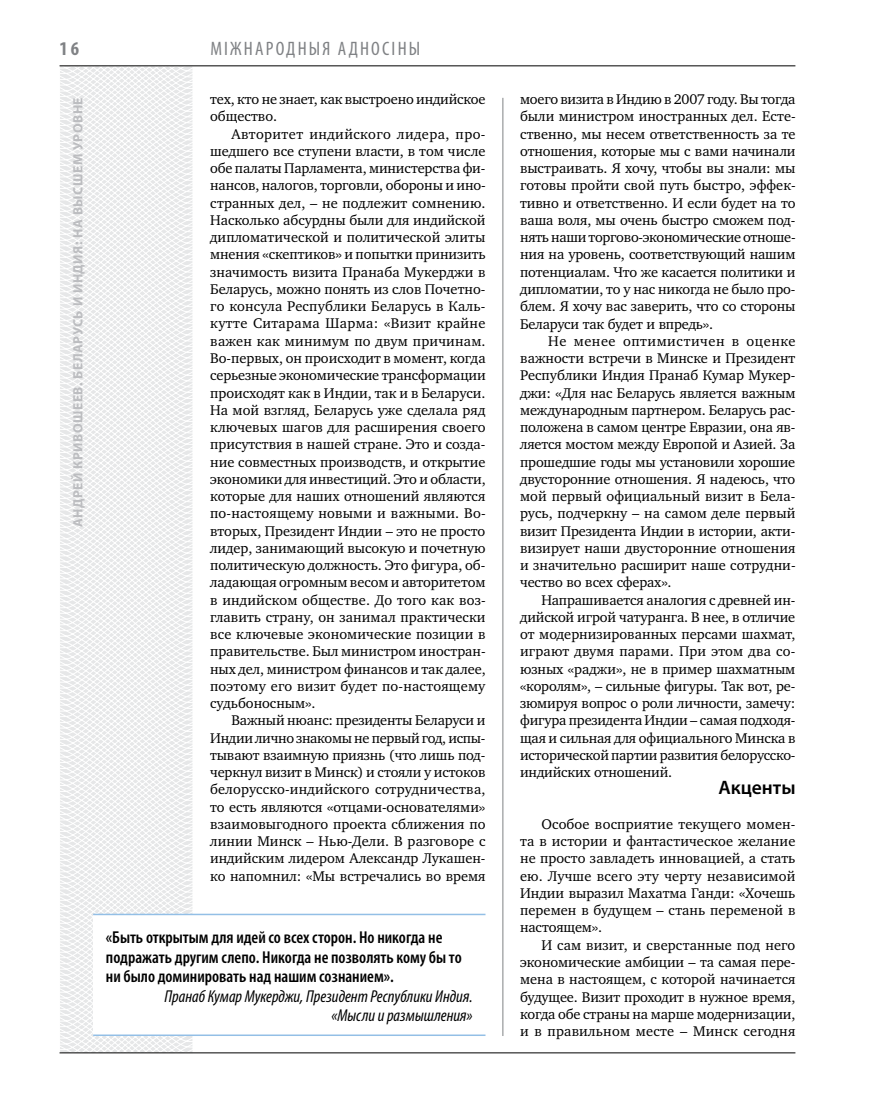
<style>
.page{position:relative;width:872px;height:1106px;background:#fff}
.page>*{position:absolute;margin:0;border:0;box-sizing:border-box;transform-origin:0 0}
.t1{font:condensed 19.5px "Myriad Pro";letter-spacing:.11em;color:#808285}
.t2{font:600 19.5px "Myriad Pro";color:#000}
.t3{font:700 condensed 19.5px "Myriad Pro";color:#808285}
.t4{font:600 condensed 17.25px/19.5px "Myriad Pro";color:#000}
.t5{font:italic condensed 17.25px/19.5px "Myriad Pro";color:#000;text-align:right}
.t6{font:14.4px/17.2px "Charter C";letter-spacing:-.005em;color:#000;text-align:justify}
.t7{font:700 13.5px "Myriad Pro";letter-spacing:.04em;color:#bcbdc0}
</style>
<div class="page">
<svg style="left:59px;top:65px;width:192px;height:989px"></svg>
<hr style="left:502px;top:98px;width:1px;height:938px;background:#808285">
<hr style="left:60px;top:1052px;width:735px;height:1px;background:#000">
<hr style="left:60px;top:65px;width:735px;height:1px;background:#000">
<div style="left:93px;top:915px;width:392px;height:121px;background:#fff"></div>
<hr style="left:93px;top:913px;width:392px;height:2px;background:#93bfe6">
<hr style="left:93px;top:1034px;width:392px;height:2px;background:#93bfe6">
<h1 class="t3" style="left:60px;top:37px;width:21px">16</h1>
<h1 class="t1" style="left:210px;top:37px;width:211px">Міжнар одн ыя адносіны</h1>
<p class="t7" style="left:69px;top:527px;width:431px;rotate:-90deg">Андрей Кривошеев. Беларусь и Индия: на высшем уровне</p>
<p class="t6" style="left:210px;top:91px;width:277px">тех, кто не знает, как выстроено индийское общество.</p>
<p class="t6" style="left:210px;top:125px;width:277px;text-indent:21px">Авторитет индийского лидера, про&shy;шедшего все ступени власти, в том числе обе палаты Парламента, министерства фи&shy;нансов, налогов, торговли, обороны и ино&shy;странных дел, – не подлежит сомнению.<br>Насколько абсурдны были для индийской дипломатической и политической элиты мнения «скептиков» и попытки принизить значимость визита Пранаба Мукерджи в Беларусь, можно понять из слов Почетно&shy;го консула Республики Беларусь в Каль&shy;кутте Ситарама Шарма: «Визит крайне важен как минимум по двум причинам.<br>Во-первых, он происходит в момент, когда серьезные экономические трансформации происходят как в Индии, так и в Беларуси.<br>На мой взгляд, Беларусь уже сделала ряд ключевых шагов для расширения своего присутствия в нашей стране. Это и созда&shy;ние совместных производств, и открытие экономики для инвестиций. Это и области, которые для наших отношений являются по-настоящему новыми и важными. Во&shy;вторых, Президент Индии – это не просто лидер, занимающий высокую и почетную политическую должность. Это фигура, об&shy;ладающая огромным весом и авторитетом в индийском обществе. До того как воз&shy;главить страну, он занимал практически все ключевые экономические позиции в правительстве. Был министром иностран&shy;ных дел, министром финансов и так далее, поэтому его визит будет по-настоящему судьбоносным».</p>
<p class="t6" style="left:210px;top:712px;width:277px;text-indent:21px">Важный нюанс: президенты Беларуси и Индии лично знакомы не первый год, испы&shy;тывают взаимную приязнь (что лишь под&shy;черкнул визит в Минск) и стояли у истоков белорусско-индийского сотрудничества, то есть являются «отцами-основателями» взаимовыгодного проекта сближения по линии Минск – Нью-Дели. В разговоре с индийским лидером Александр Лукашен&shy;ко напомнил: «Мы встречались во время</p>
<p class="t4" style="left:106px;top:927px;width:357px">«Быть открытым для идей со всех сторон. Но никогда не подражать другим слепо. Никогда не позволять кому бы то ни было доминировать над нашим сознанием».</p>
<p class="t5" style="left:165px;top:985px;width:310px">Пранаб Кумар Мукерджи, Президент Республики Индия. «Мысли и размышления»</p>
<p class="t6" style="left:520px;top:91px;width:277px">моего визита в Индию в 2007 году. Вы тогда были министром иностранных дел. Есте&shy;ственно, мы несем ответственность за те отношения, которые мы с вами начинали выстраивать. Я хочу, чтобы вы знали: мы готовы пройти свой путь быстро, эффек&shy;тивно и ответственно. И если будет на то ваша воля, мы очень быстро сможем под&shy;нять наши торгово-экономические отноше&shy;ния на уровень, соответствующий нашим потенциалам. Что же касается политики и дипломатии, то у нас никогда не было про&shy;блем. Я хочу вас заверить, что со стороны Беларуси так будет и впредь».</p>
<p class="t6" style="left:520px;top:332px;width:277px;text-indent:28px">Не менее оптимистичен в оценке важности встречи в Минске и Президент Республики Индия Пранаб Кумар Мукер&shy;джи: «Для нас Беларусь является важным международным партнером. Беларусь рас&shy;положена в самом центре Евразии, она яв&shy;ляется мостом между Европой и Азией. За прошедшие годы мы установили хорошие двусторонние отношения. Я надеюсь, что мой первый официальный визит в Бела&shy;русь, подчеркну – на самом деле первый визит Президента Индии в истории, акти&shy;визирует наши двусторонние отношения и значительно расширит наше сотрудни&shy;чество во всех сферах».</p>
<p class="t6" style="left:520px;top:591px;width:277px;text-indent:21px">Напрашивается аналогия с древней ин&shy;дийской игрой чатуранга. В нее, в отличие от модернизированных персами шахмат, играют двумя парами. При этом два со&shy;юзных «раджи», не в пример шахматным «королям», – сильные фигуры. Так вот, ре&shy;зюмируя вопрос о роли личности, замечу: фигура президента Индии – самая подходя&shy;щая и сильная для официального Минска в исторической партии развития белорусско&shy;индийских отношений.</p>
<h1 class="t2" style="left:718px;top:775px;width:78px">Акценты</h1>
<p class="t6" style="left:520px;top:815px;width:277px;text-indent:21px">Особое восприятие текущего момен&shy;та в истории и фантастическое желание не просто завладеть инновацией, а стать ею. Лучше всего эту черту независимой Индии выразил Махатма Ганди: «Хочешь перемен в будущем – стань переменой в настоящем».</p>
<p class="t6" style="left:520px;top:936px;width:277px;text-indent:21px">И сам визит, и сверстанные под него экономические амбиции – та самая пере&shy;мена в настоящем, с которой начинается будущее. Визит проходит в нужное время, когда обе страны на марше модернизации, и в правильном месте – Минск сегодня</p>
</div>
